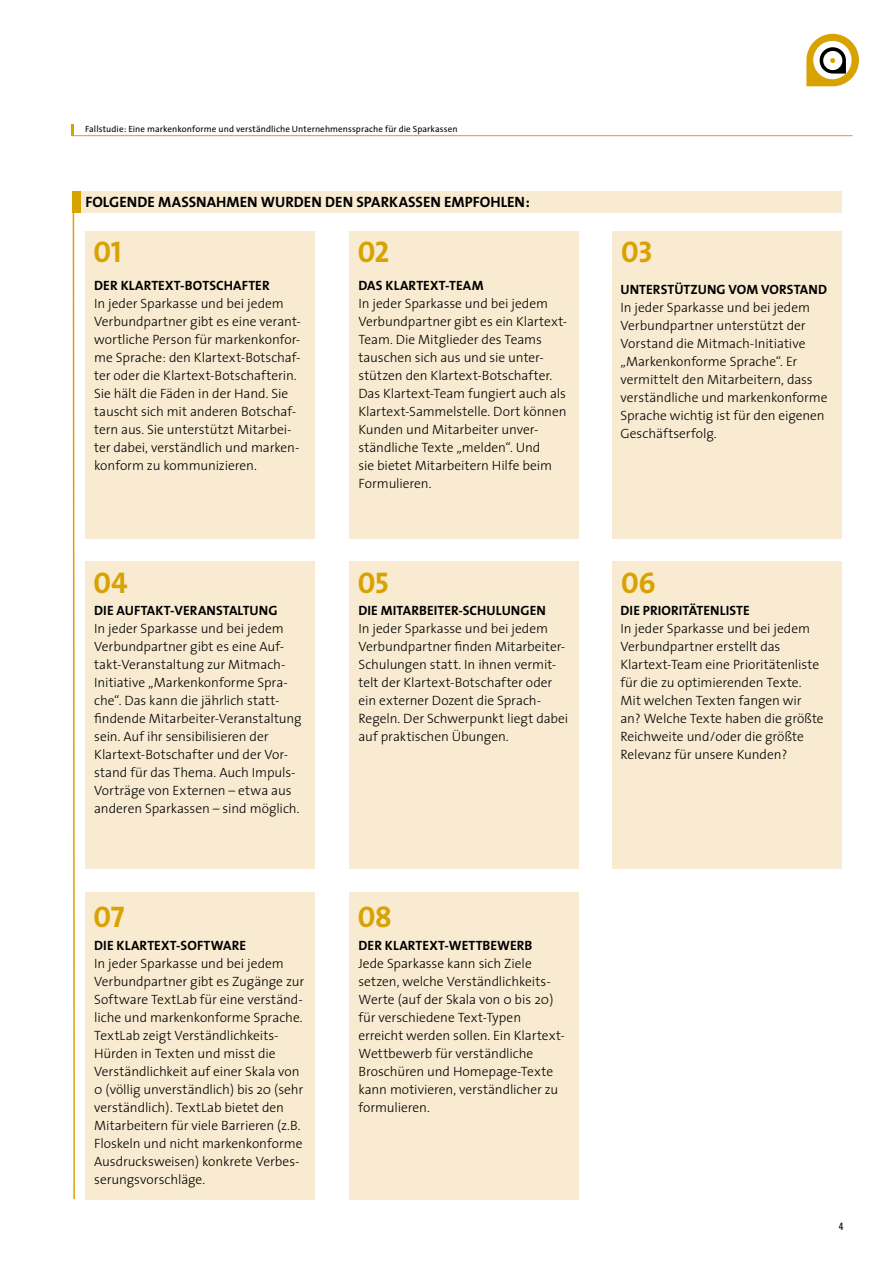
<style>
.page{position:relative;width:893px;height:1263px;background:#fff}
.page>*{position:absolute;margin:0;border:0;box-sizing:border-box;transform-origin:0 0}
.t1{font:30px "The Sans Bold Caps";letter-spacing:-.01em;color:#d8a200}
.t2{font:700 15px "The Sans";letter-spacing:.005em;color:#000}
.t3{font:300 13.5px/18px "The Sans";letter-spacing:-.005em;color:#000}
.t4{font:13.5px "The Sans Bold Caps";letter-spacing:.005em;color:#000}
.t5{font:condensed 10.5px "Univers LT Std";color:#000}
.t6{font:9px "The Sans";letter-spacing:.01em;color:#000}
</style>
<div class="page">
<div style="left:85px;top:892px;width:230px;height:307px;background:#f8ebd1"></div>
<div style="left:349px;top:892px;width:229px;height:307px;background:#f8ebd1"></div>
<div style="left:85px;top:561px;width:230px;height:308px;background:#f8ebd1"></div>
<div style="left:349px;top:561px;width:229px;height:308px;background:#f8ebd1"></div>
<div style="left:612px;top:561px;width:230px;height:308px;background:#f8ebd1"></div>
<div style="left:85px;top:231px;width:230px;height:307px;background:#f8ebd1"></div>
<div style="left:349px;top:231px;width:229px;height:307px;background:#f8ebd1"></div>
<div style="left:612px;top:231px;width:230px;height:307px;background:#f8ebd1"></div>
<svg style="left:806px;top:34px;width:53px;height:52px"></svg>
<svg style="left:71px;top:124px;width:3px;height:11px"></svg>
<hr style="left:71px;top:135px;width:782px;height:1px;background:#d8a200">
<div style="left:74px;top:191px;width:768px;height:22px;background:#f8ebd1"></div>
<svg style="left:72px;top:203px;width:3px;height:997px"></svg>
<div style="left:73px;top:191px;width:8px;height:22px;background:#d8a200"></div>
<p class="t6" style="left:85px;top:122px;width:374px">Fallstudie: Eine markenkonforme und verständliche Unternehmenssprache für die Sparkassen</p>
<p class="t2" style="left:85px;top:189px;width:446px">FOLGENDE MASSNAHMEN WURDEN DEN SPARKASSEN EMPFOHLEN:</p>
<h1 class="t1" style="left:94px;top:227px;width:30px">01</h1>
<p class="t4" style="left:94px;top:274px;width:177px">DER KLARTEXT-BOTSCHAFTER</p>
<p class="t3" style="left:94px;top:294px;width:208px">In jeder Sparkasse und bei jedem Verbundpartner gibt es eine verant&shy;wortliche Person für markenkonfor&shy;me Sprache: den Klartext-Botschaf&shy;ter oder die Klartext-Botschafterin.<br>Sie hält die Fäden in der Hand. Sie tauscht sich mit anderen Botschaf&shy;tern aus. Sie unterstützt Mitarbei&shy;ter dabei, verständlich und marken&shy;konform zu kommunizieren.</p>
<h1 class="t1" style="left:94px;top:558px;width:36px">04</h1>
<p class="t4" style="left:94px;top:599px;width:185px">DIE AUFTAKT-VERANSTALTUNG</p>
<p class="t3" style="left:94px;top:619px;width:209px">In jeder Sparkasse und bei jedem Verbundpartner gibt es eine Auf&shy;takt-Veranstaltung zur Mitmach-Initiative „Markenkonforme Spra&shy;che“. Das kann die jährlich statt&shy;findende Mitarbeiter-Veranstaltung sein. Auf ihr sensibilisieren der Klartext-Botschafter und der Vor&shy;stand für das Thema. Auch Impuls-Vorträge von Externen – etwa aus anderen Sparkassen – sind möglich.</p>
<h1 class="t1" style="left:94px;top:891px;width:32px">07</h1>
<p class="t4" style="left:94px;top:934px;width:153px">DIE KLARTEXT-SOFTWARE</p>
<p class="t3" style="left:94px;top:954px;width:211px">In jeder Sparkasse und bei jedem Verbundpartner gibt es Zugänge zur Software TextLab für eine verständ&shy;liche und markenkonforme Sprache.<br>TextLab zeigt Verständlichkeits-Hürden in Texten und misst die Verständlichkeit auf einer Skala von 0 (völlig unverständlich) bis 20 (sehr verständlich). TextLab bietet den Mitarbeitern für viele Barrieren (z.B.<br>Floskeln und nicht markenkonforme Ausdrucksweisen) konkrete Verbes&shy;serungsvorschläge.</p>
<h1 class="t1" style="left:358px;top:227px;width:33px">02</h1>
<p class="t4" style="left:358px;top:274px;width:127px">DAS KLARTEXT-TEAM</p>
<p class="t3" style="left:358px;top:294px;width:210px">In jeder Sparkasse und bei jedem<br>Verbundpartner gibt es ein Klartext-<br>Team. Die Mitglieder des Teams tauschen sich aus und sie unter&shy;stützen den Klartext-Botschafter.<br>Das Klartext-Team fungiert auch als<br>Klartext-Sammelstelle. Dort können<br>Kunden und Mitarbeiter unver&shy;ständliche Texte „melden“. Und<br>sie bietet Mitarbeitern Hilfe beim<br>Formulieren.</p>
<h1 class="t1" style="left:358px;top:558px;width:33px">05</h1>
<p class="t4" style="left:358px;top:599px;width:189px">DIE MITARBEITER-SCHULUNGEN</p>
<p class="t3" style="left:358px;top:619px;width:211px">In jeder Sparkasse und bei jedem Verbundpartner finden Mitarbeiter-Schulungen statt. In ihnen vermit&shy;telt der Klartext-Botschafter oder ein externer Dozent die Sprach-Regeln. Der Schwerpunkt liegt dabei auf praktischen Übungen.</p>
<h1 class="t1" style="left:358px;top:891px;width:36px">08</h1>
<p class="t4" style="left:358px;top:934px;width:175px">DER KLARTEXT-WETTBEWERB</p>
<p class="t3" style="left:358px;top:954px;width:207px">Jede Sparkasse kann sich Ziele setzen, welche Verständlichkeits-<br>Werte (auf der Skala von 0 bis 20) für verschiedene Text-Typen erreicht werden sollen. Ein Klartext-<br>Wettbewerb für verständliche<br>Broschüren und Homepage-Texte kann motivieren, verständlicher zu formulieren.</p>
<h1 class="t1" style="left:621px;top:227px;width:33px">03</h1>
<p class="t4" style="left:620px;top:278px;width:208px">UNTERSTÜTZUNG VOM VORSTAND</p>
<p class="t3" style="left:620px;top:298px;width:209px">In jeder Sparkasse und bei jedem<br>Verbundpartner unterstützt der<br>Vorstand die Mitmach-Initiative „Markenkonforme Sprache“. Er vermittelt den Mitarbeitern, dass verständliche und markenkonforme<br>Sprache wichtig ist für den eigenen<br>Geschäftserfolg.</p>
<h1 class="t1" style="left:621px;top:558px;width:36px">06</h1>
<p class="t4" style="left:620px;top:599px;width:131px">DIE PRIORITÄTENLISTE</p>
<p class="t3" style="left:620px;top:619px;width:205px">In jeder Sparkasse und bei jedem<br>Verbundpartner erstellt das<br>Klartext-Team eine Prioritätenliste für die zu optimierenden Texte.<br>Mit welchen Texten fangen wir an? Welche Texte haben die größte<br>Reichweite und/oder die größte<br>Relevanz für unsere Kunden?</p>
<p class="t5" style="left:839px;top:1220px;width:6px">4</p>
</div>
